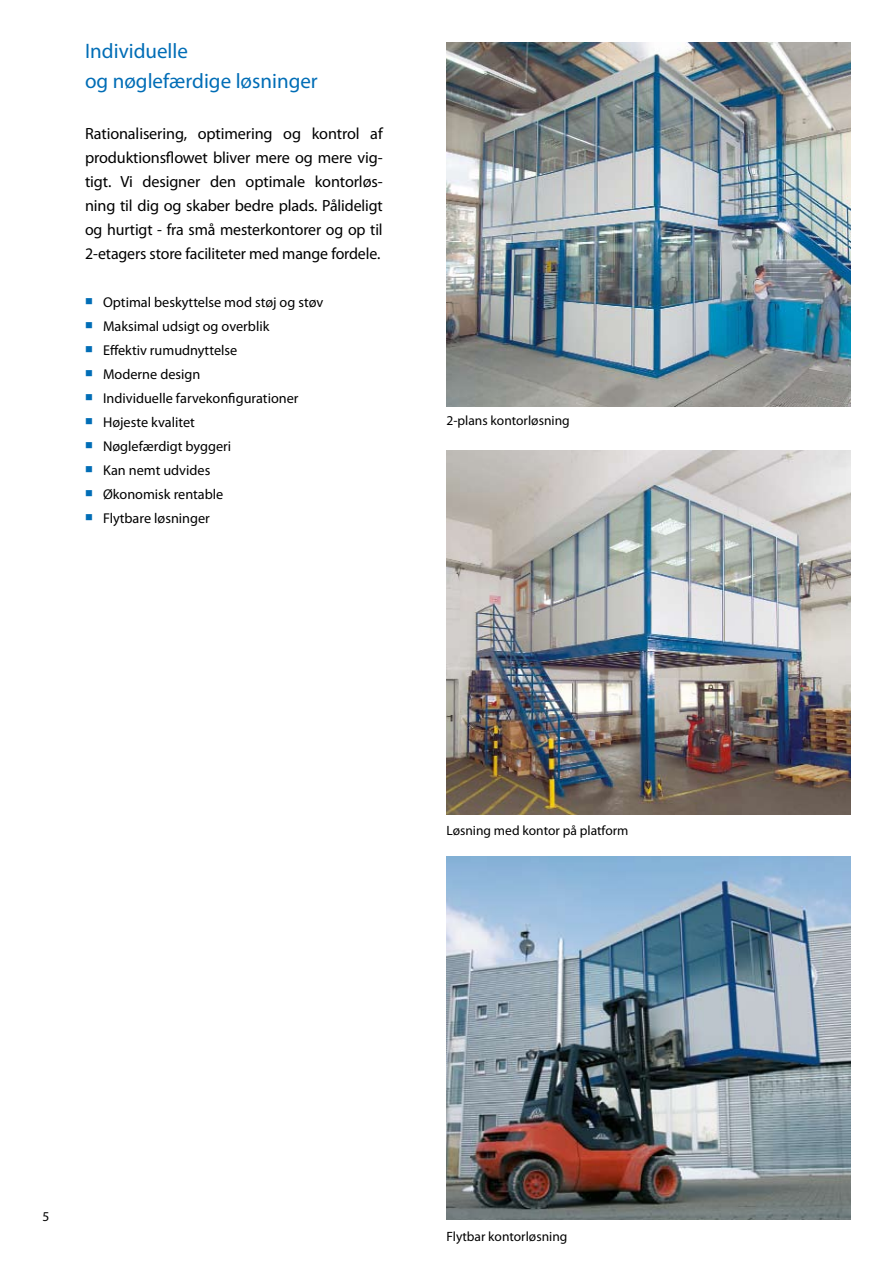
<style>
.page{position:relative;width:893px;height:1263px;background:#fff}
.page>*{position:absolute;margin:0;border:0;box-sizing:border-box;transform-origin:0 0}
.t1{font:21px/30px "Myriad Pro";color:#006db6}
.t2{font:16.2px/24px "Myriad Pro";letter-spacing:-.01em;color:#000;text-align:justify}
.t3{font:14.25px "Myriad Pro";color:#000}
.t4{font:13.5px "Myriad Pro";color:#000}
.s1{color:#006db6}
</style>
<div class="page">
<img style="left:447px;top:43px;width:403px;height:363px">
<img style="left:446px;top:856px;width:404px;height:364px">
<img style="left:447px;top:451px;width:403px;height:363px">
<p class="t1" style="left:85px;top:36px;width:234px">Individuelle<br>og nøglefærdige løsninger</p>
<p class="t2" style="left:85px;top:121px;width:299px">Rationalisering, optimering og kontrol af produktionsflowet bliver mere og mere vig&shy;tigt. Vi designer den optimale kontorløs&shy;ning til dig og skaber bedre plads. Pålideligt og hurtigt - fra små mesterkontorer og op til 2-etagers store faciliteter med mange fordele.</p>
<p class="t3" style="left:85px;top:293px;width:240px"><span class="s1">■</span> Optimal beskyttelse mod støj og støv</p>
<p class="t3" style="left:85px;top:317px;width:186px"><span class="s1">■</span> Maksimal udsigt og overblik</p>
<p class="t3" style="left:85px;top:341px;width:154px"><span class="s1">■</span> Effektiv rumudnyttelse</p>
<p class="t3" style="left:85px;top:365px;width:117px"><span class="s1">■</span> Moderne design</p>
<p class="t3" style="left:85px;top:389px;width:215px"><span class="s1">■</span> Individuelle farvekonfigurationer</p>
<p class="t3" style="left:85px;top:413px;width:111px"><span class="s1">■</span> Højeste kvalitet</p>
<p class="t3" style="left:85px;top:437px;width:148px"><span class="s1">■</span> Nøglefærdigt byggeri</p>
<p class="t3" style="left:85px;top:461px;width:127px"><span class="s1">■</span> Kan nemt udvides</p>
<p class="t3" style="left:85px;top:485px;width:140px"><span class="s1">■</span> Økonomisk rentable</p>
<p class="t3" style="left:85px;top:509px;width:126px"><span class="s1">■</span> Flytbare løsninger</p>
<p class="t4" style="left:446px;top:412px;width:125px">2-plans kontorløsning</p>
<p class="t4" style="left:446px;top:822px;width:183px">Løsning med kontor på platform</p>
<p class="t4" style="left:43px;top:1208px;width:8px">5</p>
<p class="t4" style="left:446px;top:1228px;width:122px">Flytbar kontorløsning</p>
</div>
